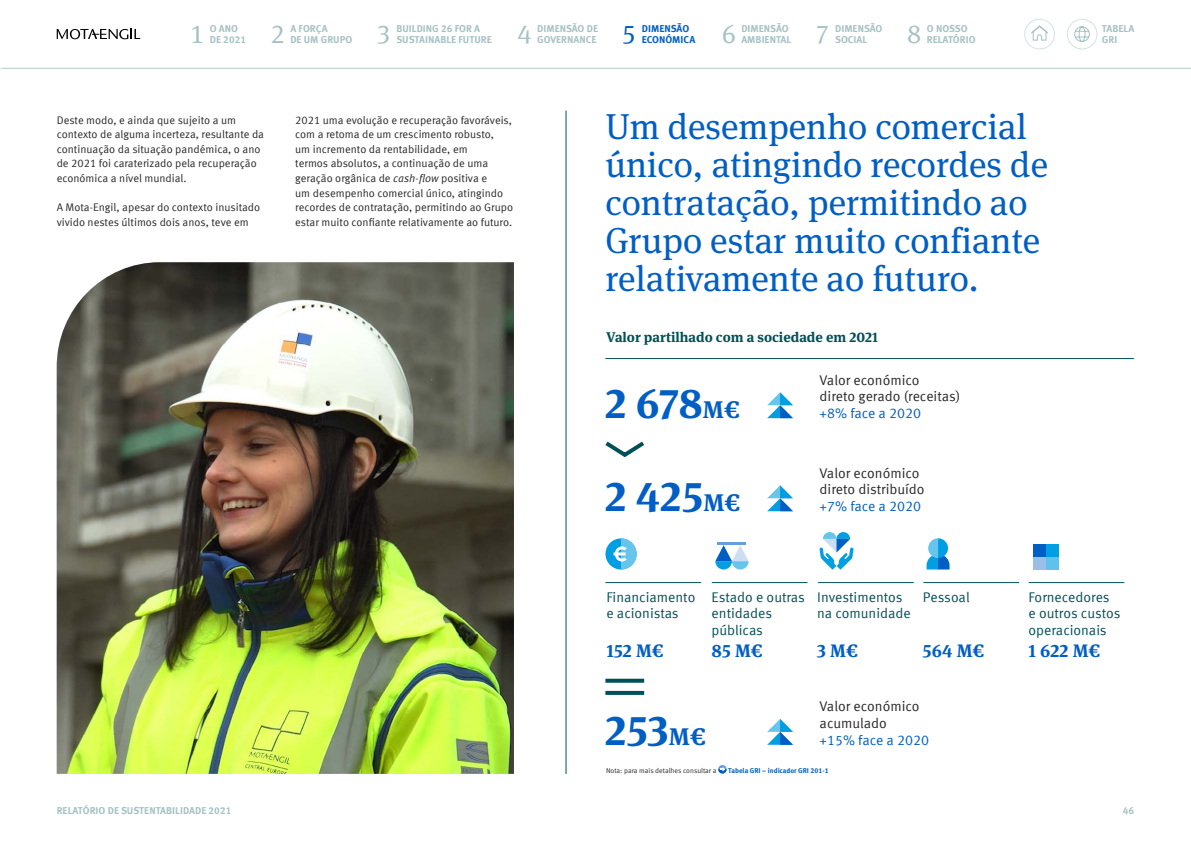
<style>
.page{position:relative;width:1191px;height:842px;background:#fff}
.page>*{position:absolute;margin:0;border:0;box-sizing:border-box;transform-origin:0 0}
.t1{font:700 42px "Meta Serif Lf";color:#005ec4}
.t2{font:36px/38px "Meta Serif Tf";color:#005ec4}
.t3{font:26px "Meta Serif Tf";color:#a6c2c4}
.t4{font:26px "Meta Serif Tf";color:#005ec4}
.t5{font:700 18px "Meta Serif Lf";color:#005ec4}
.t6{font:14px/16.8px "Meta Offc Norm";color:#005058}
.t7{font:14px/16.8px "Meta Offc Norm";color:#282828}
.t8{font:14px "Meta Offc Norm";color:#005ec4}
.t9{font:700 14px "Meta Serif Pro";color:#005058}
.t10{font:11px/14.6px "Meta Offc Norm";color:#282828}
.t11{font:700 10px/11px "Meta Offc";color:#a6c2c4}
.t12{font:700 10px/11px "Meta Offc";color:#005ec4}
.t13{font:7px "Meta Offc Norm";color:#282828}
.t14{font:700 7px "Meta Offc";color:#005ec4}
.s1{font-family:"Meta Offc Norm Ita"}
.s2{font-size:24px}
</style>
<div class="page">
<svg style="left:57px;top:29px;width:83px;height:10px"></svg>
<div style="left:1024px;top:19px;width:31px;height:30px;border:1px solid #d4e3e3;border-radius:50%"></div>
<svg style="left:1031px;top:25px;width:17px;height:16px"></svg>
<div style="left:1066px;top:19px;width:31px;height:30px;border:1px solid #d4e3e3;border-radius:50%"></div>
<svg style="left:1074px;top:26px;width:16px;height:16px"></svg>
<hr style="left:1px;top:68px;width:1190px;height:1px;background:#005058">
<svg style="left:605px;top:679px;width:39px;height:4px"></svg>
<svg style="left:605px;top:691px;width:39px;height:4px"></svg>
<svg style="left:605px;top:441px;width:39px;height:17px"></svg>
<svg style="left:926px;top:538px;width:23px;height:31px"></svg>
<svg style="left:819px;top:532px;width:34px;height:38px"></svg>
<div style="left:605px;top:538px;width:31px;height:31px;background:#009ee3;border-radius:50%"></div>
<svg style="left:613px;top:538px;width:23px;height:31px"></svg>
<svg style="left:715px;top:545px;width:33px;height:24px"></svg>
<hr style="left:717px;top:542px;width:28px;height:3px;background:#669edb">
<div style="left:1046px;top:557px;width:13px;height:12px;background:#5ec2ed"></div>
<div style="left:1033px;top:557px;width:13px;height:12px;background:#99bfe8"></div>
<div style="left:1046px;top:544px;width:13px;height:13px;background:#009ee3"></div>
<div style="left:1033px;top:544px;width:13px;height:13px;background:#005ec4"></div>
<img style="left:57px;top:262px;width:457px;height:512px">
<hr style="left:566px;top:111px;width:1px;height:663px;background:#005058">
<hr style="left:605px;top:358px;width:529px;height:1px;background:#005058">
<hr style="left:605px;top:582px;width:96px;height:1px;background:#005058">
<hr style="left:711px;top:582px;width:96px;height:1px;background:#005058">
<hr style="left:818px;top:582px;width:95px;height:1px;background:#005058">
<hr style="left:923px;top:582px;width:96px;height:1px;background:#005058">
<hr style="left:1028px;top:582px;width:96px;height:1px;background:#005058">
<svg style="left:767px;top:392px;width:26px;height:26px"></svg>
<svg style="left:767px;top:485px;width:26px;height:26px"></svg>
<svg style="left:767px;top:719px;width:26px;height:26px"></svg>
<svg style="left:718px;top:767px;width:8px;height:6px"></svg>
<p class="t11" style="left:210px;top:23px;width:38px">O ANO<br>DE 2021</p>
<h3 class="t4" style="left:622px;top:19px;width:16px">5</h3>
<p class="t12" style="left:642px;top:23px;width:55px">DIMENSÃO<br>ECONÓMICA</p>
<h3 class="t3" style="left:270px;top:19px;width:16px">2</h3>
<p class="t11" style="left:290px;top:23px;width:64px">A FORÇA<br>DE UM GRUPO</p>
<h3 class="t3" style="left:721px;top:19px;width:16px">6</h3>
<p class="t11" style="left:741px;top:23px;width:51px">DIMENSÃO<br>AMBIENTAL</p>
<h3 class="t3" style="left:815px;top:19px;width:16px">7</h3>
<p class="t11" style="left:835px;top:23px;width:49px">DIMENSÃO<br>SOCIAL</p>
<h3 class="t3" style="left:907px;top:19px;width:16px">8</h3>
<p class="t11" style="left:927px;top:23px;width:42px">O NOSSO</p>
<p class="t11" style="left:396px;top:23px;width:97px">BUILDING 26 FOR A<br>SUSTAINABLE FUTURE</p>
<h3 class="t3" style="left:517px;top:19px;width:16px">4</h3>
<p class="t11" style="left:537px;top:23px;width:62px">DIMENSÃO DE</p>
<h3 class="t3" style="left:376px;top:19px;width:16px">3</h3>
<p class="t11" style="left:927px;top:34px;width:50px">RELATÓRIO</p>
<h3 class="t3" style="left:190px;top:19px;width:16px">1</h3>
<p class="t11" style="left:537px;top:34px;width:61px">GOVERNANCE</p>
<p class="t10" style="left:57px;top:113px;width:209px">Deste modo, e ainda que sujeito a um contexto de alguma incerteza, resultante da continuação da situação pandémica, o ano de 2021 foi caraterizado pela recuperação económica a nível mundial.</p>
<p class="t10" style="left:57px;top:200px;width:205px">A Mota-Engil, apesar do contexto inusitado vivido nestes últimos dois anos, teve em</p>
<p class="t10" style="left:295px;top:113px;width:219px">2021 uma evolução e recuperação favoráveis, com a retoma de um crescimento robusto,<br>um incremento da rentabilidade, em<br>termos absolutos, a continuação de uma geração orgânica de <span class="s1">cash-flow</span> positiva e<br>um desempenho comercial único, atingindo recordes de contratação, permitindo ao Grupo estar muito confiante relativamente ao futuro.</p>
<h2 class="t2" style="left:605px;top:107px;width:444px">Um desempenho comercial único, atingindo recordes de contratação, permitindo ao<br>Grupo estar muito confiante relativamente ao futuro.</h2>
<p class="t9" style="left:606px;top:326px;width:274px">Valor partilhado com a sociedade em 2021</p>
<h1 class="t1" style="left:605px;top:378px;width:136px">2 678<span class="s2">M€</span></h1>
<h1 class="t1" style="left:605px;top:471px;width:137px">2 425<span class="s2">M€</span></h1>
<p class="t7" style="left:819px;top:372px;width:142px">Valor económico<br>direto gerado (receitas)</p>
<p class="t8" style="left:819px;top:405px;width:103px">+8% face a 2020</p>
<p class="t7" style="left:819px;top:465px;width:106px">Valor económico direto distribuído</p>
<p class="t8" style="left:819px;top:498px;width:103px">+7% face a 2020</p>
<p class="t11" style="left:1102px;top:23px;width:34px">TABELA<br>GRI</p>
<p class="t6" style="left:606px;top:589px;width:90px">Financiamento e acionistas</p>
<h3 class="t5" style="left:606px;top:639px;width:59px">152 M€</h3>
<p class="t6" style="left:711px;top:589px;width:95px">Estado e outras entidades públicas</p>
<h3 class="t5" style="left:711px;top:639px;width:53px">85 M€</h3>
<p class="t6" style="left:817px;top:589px;width:95px">Investimentos na comunidade</p>
<h3 class="t5" style="left:817px;top:639px;width:42px">3 M€</h3>
<p class="t6" style="left:923px;top:589px;width:48px">Pessoal</p>
<h3 class="t5" style="left:923px;top:639px;width:63px">564 M€</h3>
<h1 class="t1" style="left:605px;top:704px;width:102px">253<span class="s2">M€</span></h1>
<p class="t7" style="left:819px;top:698px;width:102px">Valor económico acumulado</p>
<p class="t8" style="left:819px;top:732px;width:111px">+15% face a 2020</p>
<p class="t13" style="left:606px;top:766px;width:112px">Nota: para mais detalhes consultar a</p>
<p class="t14" style="left:728px;top:766px;width:102px">Tabela GRI – indicador GRI 201-1</p>
<p class="t6" style="left:1028px;top:589px;width:93px">Fornecedores e outros custos operacionais</p>
<h3 class="t5" style="left:1028px;top:639px;width:73px">1 622 M€</h3>
<p class="t11" style="left:57px;top:805px;width:176px">RELATÓRIO DE SUSTENTABILIDADE 2021</p>
<p class="t11" style="left:1122px;top:805px;width:13px">46</p>
</div>
